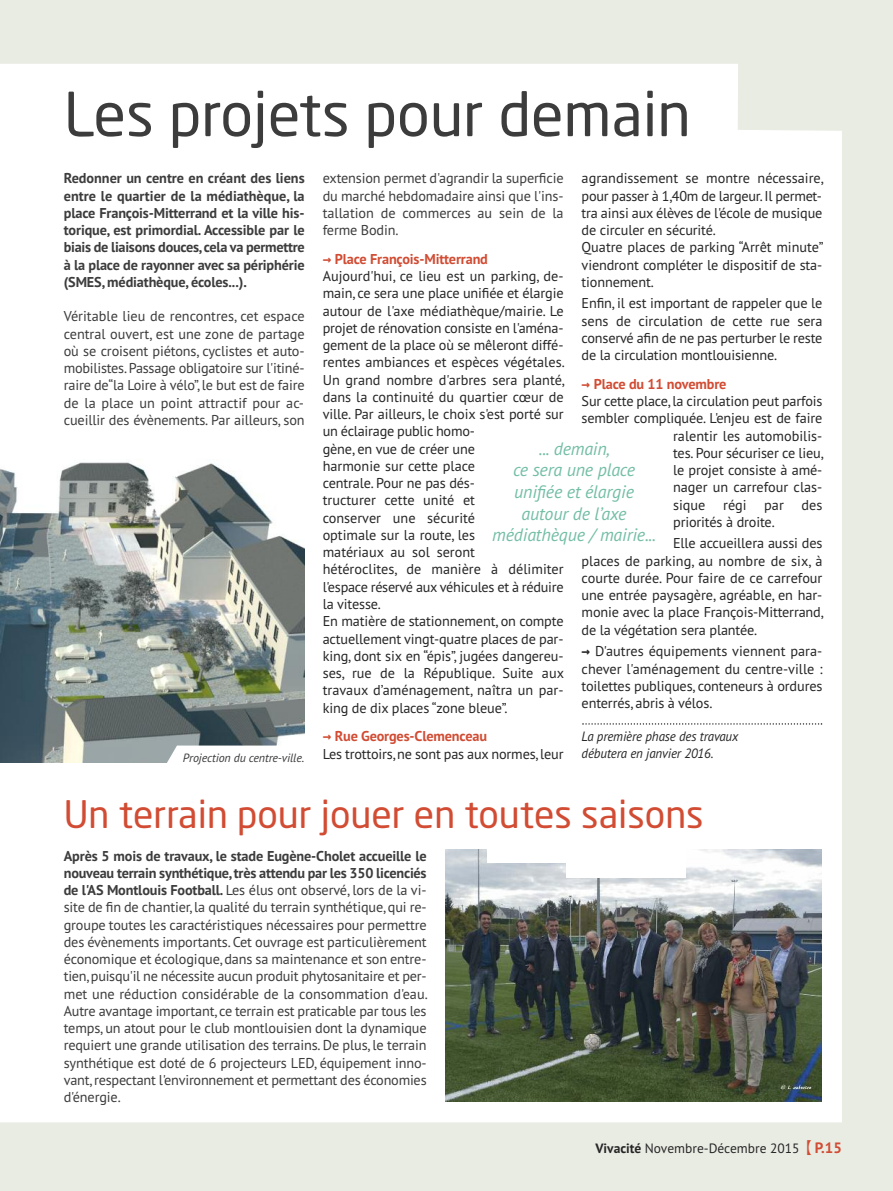
<style>
.page{position:relative;width:893px;height:1191px;background:#e9ece3}
.page>*{position:absolute;margin:0;border:0;box-sizing:border-box;transform-origin:0 0}
.t1{font:60px "Neo Sans Std";color:#3d3c3c}
.t2{font:37.5px "Neo Sans Std";color:#d14c33}
.t3{font:italic 18px/21.6px "PT Sans";letter-spacing:-.01em;color:#74bea7;text-align:center}
.t4{font:14.25px/17.2px "PT Sans";letter-spacing:-.01em;color:#272627}
.t5{font:14.25px/17.2px "PT Sans";letter-spacing:-.01em;color:#3d3c3c;text-align:justify}
.t6{font:700 14.25px/17.2px "PT Sans";letter-spacing:-.01em;color:#3d3c3c;text-align:justify}
.t7{font:700 14.25px "PT Sans";letter-spacing:-.01em;color:#d14c33}
.t8{font:italic 13.5px/17.5px "PT Sans";letter-spacing:-.01em;color:#272627;scale:.96 1}
.t9{font:13.5px "PT Sans";color:#272627}
.t10{font:italic 12px "PT Sans";letter-spacing:-.01em;color:#3d3c3c}
.s1{font-family:"Menlo";font-style:italic}
.s2{font-family:"Menlo";font-weight:700;font-style:italic}
.s3{font-family:"Menlo";font-weight:700;font-style:italic;color:#d14c33}
.s4{font-weight:700;color:#d14c33}
.s5{font-weight:700}
.s6{font-family:"Li Hei Pro";font-size:15px;color:#d14c33}
.s7{font-weight:700;font-size:15px;color:#d14c33}
</style>
<div class="page">
<div style="left:0;top:64px;width:842px;height:1058px;background:#fff"></div>
<img style="left:0;top:437px;width:304px;height:325px">
<img style="left:445px;top:849px;width:376px;height:252px">
<div style="left:487px;top:829px;width:153px;height:33px;background:#fff"></div>
<div style="left:567px;top:844px;width:119px;height:33px;background:#fff"></div>
<svg style="left:582px;top:723px;width:240px;height:1px"></svg>
<svg style="left:157px;top:745px;width:158px;height:34px;background:#f8f8f9"></svg>
<div style="left:64px;top:792px;width:725px;height:52px;background:#fff"></div>
<h1 class="t1" style="left:64px;top:92px;width:629px">Les projets pour demain</h1>
<p class="t6" style="left:64px;top:169px;width:242px">Redonner un centre en créant des liens entre le quartier de la médiathèque, la place François-Mitterrand et la ville his&shy;torique, est primordial. Accessible par le biais de liaisons douces, cela va permettre à la place de rayonner avec sa périphérie (SMES, médiathèque, écoles...).</p>
<p class="t5" style="left:64px;top:307px;width:242px">Véritable lieu de rencontres, cet espace central ouvert, est une zone de partage où se croisent piétons, cyclistes et auto&shy;mobilistes.Passage obligatoire sur l'itiné&shy;raire de“la Loire à vélo”,le but est de faire de la place un point attractif pour ac&shy;cueillir des évènements. Par ailleurs, son</p>
<p class="t4" style="left:582px;top:169px;width:244px">agrandissement se montre nécessaire, pour passer à 1,40m de largeur.Il permet&shy;tra ainsi aux élèves de l'école de musique de circuler en sécurité.<br>Quatre places de parking “Arrêt minute” viendront compléter le dispositif de sta&shy;tionnement.</p>
<p class="t4" style="left:582px;top:294px;width:242px;text-align:justify">Enfin, il est important de rappeler que le sens de circulation de cette rue sera conservé afin de ne pas perturber le reste de la circulation montlouisienne.</p>
<p class="t7" style="left:582px;top:374px;width:146px"><span class="s1">→</span> Place du 11 novembre</p>
<p class="t4" style="left:582px;top:392px;width:242px">Sur cette place,la circulation peut parfois</p>
<p class="t4" style="left:582px;top:409px;width:242px">sembler compliquée. L'enjeu est de faire</p>
<p class="t4" style="left:673px;top:427px;width:151px">ralentir les automobilis-</p>
<p class="t4" style="left:673px;top:444px;width:152px">tes. Pour sécuriser ce lieu,</p>
<p class="t4" style="left:673px;top:461px;width:151px">le projet consiste à amé-</p>
<p class="t4" style="left:673px;top:478px;width:151px">nager un carrefour clas-</p>
<p class="t4" style="left:673px;top:496px;width:151px">sique régi par des</p>
<p class="t4" style="left:673px;top:513px;width:103px">priorités à droite.</p>
<p class="t4" style="left:582px;top:534px;width:243px;text-align:justify;text-indent:91px">Elle accueillera aussi des places de parking, au nombre de six, à courte durée. Pour faire de ce carrefour une entrée paysagère, agréable, en har&shy;monie avec la place François-Mitterrand, de la végétation sera plantée.</p>
<p class="t4" style="left:582px;top:642px;width:242px;text-align:justify"><span class="s2">→</span> D'autres équipements viennent para&shy;chever l'aménagement du centre-ville : toilettes publiques, conteneurs à ordures enterrés, abris à vélos.</p>
<p class="t8" style="left:582px;top:727px;width:165px">La première phase des travaux débutera en janvier 2016.</p>
<p class="t5" style="left:323px;top:169px;width:242px">extension permet d'agrandir la superficie du marché hebdomadaire ainsi que l'ins&shy;tallation de commerces au sein de la ferme Bodin.</p>
<p class="t4" style="left:323px;top:250px;width:243px"><span class="s3">→</span> <span class="s4">Place François-Mitterrand<br></span>Aujourd'hui, ce lieu est un parking, de&shy;main, ce sera une place unifiée et élargie autour de l'axe médiathèque/mairie. Le projet de rénovation consiste en l'aména&shy;gement de la place où se mêleront diffé&shy;rentes ambiances et espèces végétales.<br>Un grand nombre d'arbres sera planté, dans la continuité du quartier cœur de ville. Par ailleurs, le choix s'est porté sur un éclairage public homo-<br>gène, en vue de créer une<br>harmonie sur cette place<br>centrale. Pour ne pas dés-<br>tructurer cette unité et<br>conserver une sécurité<br>optimale sur la route, les<br>matériaux au sol seront<br>hétéroclites, de manière à délimiter l'espace réservé aux véhicules et à réduire la vitesse.<br>En matière de stationnement, on compte actuellement vingt-quatre places de par&shy;king, dont six en “épis”, jugées dangereu&shy;ses, rue de la République. Suite aux travaux d’aménagement, naîtra un par&shy;king de dix places “zone bleue”.</p>
<p class="t4" style="left:323px;top:727px;width:242px"><span class="s3">→</span> <span class="s4">Rue Georges-Clemenceau<br></span>Les trottoirs,ne sont pas aux normes,leur</p>
<p class="t3" style="left:492px;top:437px;width:165px">... demain,<br>ce sera une place unifiée et élargie autour de l’axe médiathèque / mairie...</p>
<p class="t10" style="left:183px;top:750px;width:123px">Projection du centre-ville.</p>
<h2 class="t2" style="left:64px;top:800px;width:641px">Un terrain pour jouer en toutes saisons</h2>
<p class="t5" style="left:64px;top:846px;width:365px"><span class="s5">Après 5 mois de travaux, le stade Eugène-Cholet accueille le nouveau terrain synthétique,très attendu par les 350 licenciés de l'AS Montlouis Football.</span> Les élus ont observé, lors de la vi&shy;site de fin de chantier,la qualité du terrain synthétique,qui re&shy;groupe toutes les caractéristiques nécessaires pour permettre des évènements importants.Cet ouvrage est particulièrement économique et écologique,dans sa maintenance et son entre&shy;tien,puisqu'il ne nécessite aucun produit phytosanitaire et per&shy;met une réduction considérable de la consommation d'eau.<br>Autre avantage important, ce terrain est praticable par tous les temps, un atout pour le club montlouisien dont la dynamique requiert une grande utilisation des terrains. De plus, le terrain synthétique est doté de 6 projecteurs LED, équipement inno&shy;vant,respectant l'environnement et permettant des économies d'énergie.</p>
<p class="t9" style="left:595px;top:1139px;width:248px"><span class="s5">Vivacité</span> Novembre-Décembre 2015<span class="s6">【</span><span class="s7">P.15</span></p>
</div>
